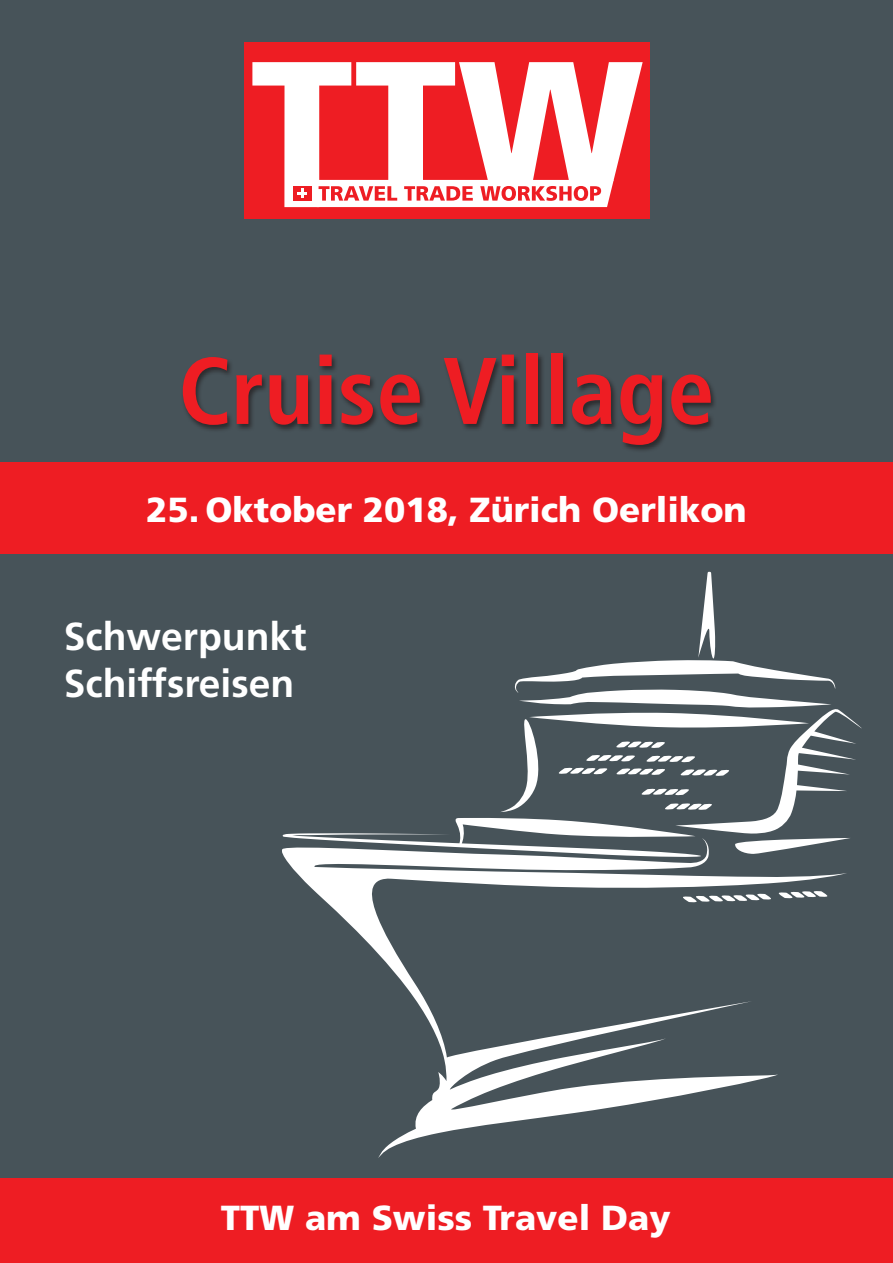
<style>
.page{position:relative;width:893px;height:1263px;background:#fff}
.page>*{position:absolute;margin:0;border:0;box-sizing:border-box;transform-origin:0 0}
.t1{font:700 condensed 94.5px "Frutiger";color:#ee1d23}
.t2{font:700 39px/46.8px "Frutiger LT";color:#fff}
.t3{font:900 34.8px "Frutiger LT";color:#fff}
</style>
<div class="page">
<div style="left:0;top:743px;width:893px;height:520px;background:#ee1d23"></div>
<div style="left:0;top:0;width:893px;height:1178px;background:#475359"></div>
<div style="left:0;top:462px;width:893px;height:91px;background:#ee1d23"></div>
<div style="left:181px;top:352px;width:537px;height:100px;background:#231f20;opacity:.75"></div>
<div style="left:244px;top:43px;width:405px;height:176px;background:#ee1d23"></div>
<svg style="left:252px;top:62px;width:391px;height:145px"></svg>
<svg style="left:317px;top:180px;width:297px;height:27px"></svg>
<div style="left:293px;top:186px;width:19px;height:15px;background:#ee1d23"></div>
<svg style="left:298px;top:188px;width:9px;height:10px"></svg>
<svg style="left:282px;top:571px;width:580px;height:587px"></svg>
<h1 class="t1" style="left:178px;top:335px;width:538px">Cruise Village</h1>
<p class="t3" style="left:146px;top:488px;width:602px">25. Oktober 2018, Zürich Oerlikon</p>
<p class="t2" style="left:64px;top:613px;width:244px">Schwerpunkt<br>Schiffsreisen</p>
<p class="t3" style="left:221px;top:1197px;width:451px">TTW am Swiss Travel Day</p>
</div>
